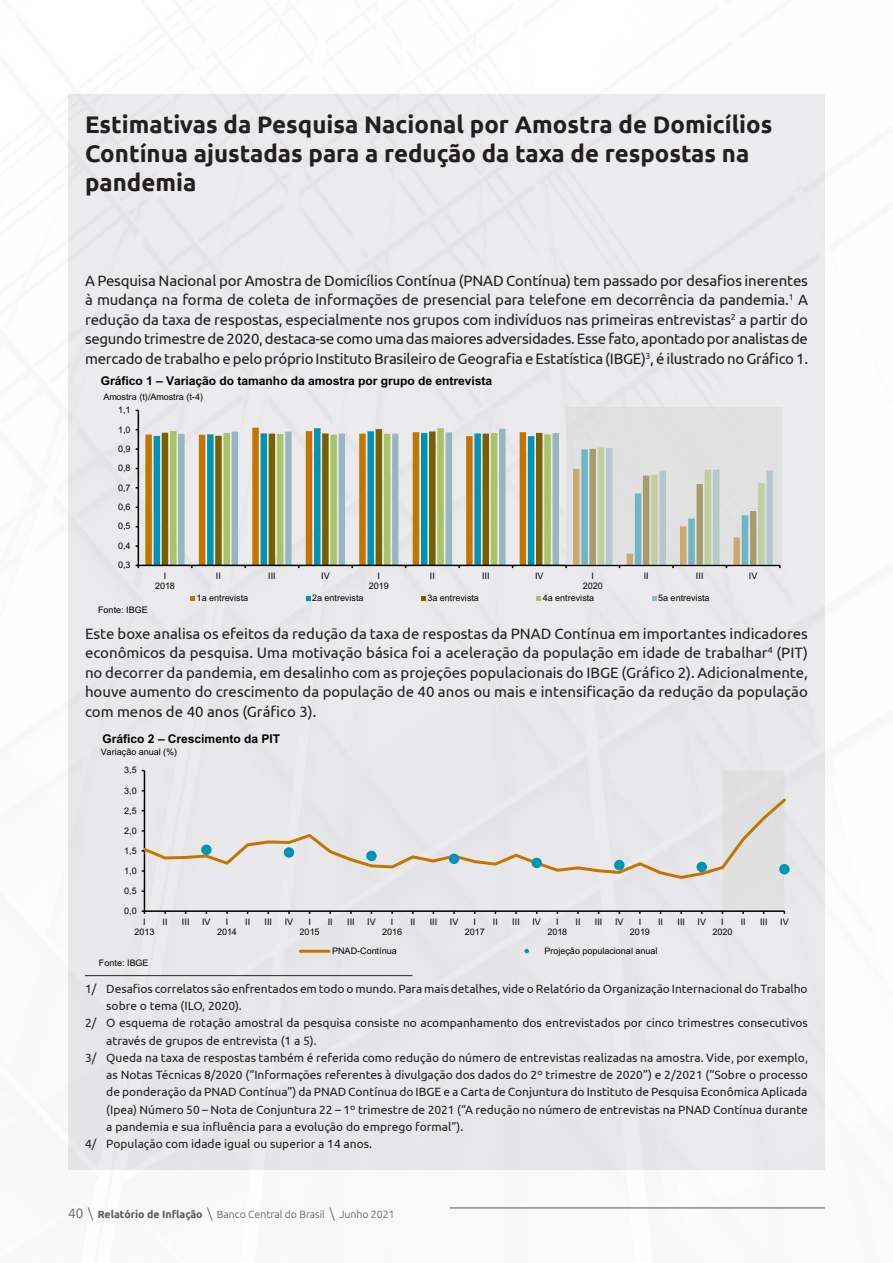
<style>
.page{position:relative;width:893px;height:1263px;background:#fff}
.page>*{position:absolute;margin:0;border:0;box-sizing:border-box;transform-origin:0 0}
._7__Título_de_boxe{font:700 24px/28.8px "Ubuntu";color:#231f20}
._3__Corpo_de_texto{font:15px/19.5px "Ubuntu";letter-spacing:-.015em;color:#231f20;text-align:justify}
._6__Rodapé{font:12px/17.2px "Ubuntu";color:#231f20}
.t1{font:700 12px "Arial";color:#000}
.t2{font:300 10.5px "Ubuntu";color:#57585a}
.t3{font:9px/10.4px "Arial";color:#000;text-align:center}
.s1{font-size:13.5px}
.s2{font-weight:700}
</style>
<div class="page">
<div style="left:68px;top:94px;width:757px;height:1075px;background:#ececee"></div>
<hr style="left:450px;top:1208px;width:375px;height:1px;background:#57585a">
<hr style="left:85px;top:975px;width:327px;height:1px;background:#231f20">
<svg style="left:178px;top:429px;width:388px;height:136px"></svg>
<hr style="left:138px;top:410px;width:1px;height:155px;background:#000">
<hr style="left:138px;top:565px;width:642px;height:1px;background:#000">
<svg style="left:190px;top:596px;width:5px;height:4px"></svg>
<svg style="left:306px;top:596px;width:4px;height:4px"></svg>
<svg style="left:421px;top:596px;width:5px;height:4px"></svg>
<svg style="left:536px;top:596px;width:5px;height:4px"></svg>
<svg style="left:652px;top:596px;width:4px;height:4px"></svg>
<div style="left:566px;top:407px;width:216px;height:158px;background:#d9d9d9;opacity:.5"></div>
<hr style="left:144px;top:770px;width:1px;height:141px;background:#000">
<hr style="left:144px;top:910px;width:640px;height:2px;background:#000">
<div style="left:722px;top:770px;width:63px;height:144px;background:#e1e1e2"></div>
<svg style="left:144px;top:796px;width:641px;height:84px"></svg>
<div style="left:201px;top:844px;width:11px;height:11px;background:#0093b6;border-radius:50%"></div>
<div style="left:284px;top:847px;width:10px;height:11px;background:#0093b6;border-radius:50%"></div>
<div style="left:366px;top:851px;width:11px;height:10px;background:#0093b6;border-radius:50%"></div>
<div style="left:449px;top:853px;width:10px;height:11px;background:#0093b6;border-radius:50%"></div>
<div style="left:531px;top:858px;width:11px;height:10px;background:#0093b6;border-radius:50%"></div>
<div style="left:614px;top:860px;width:11px;height:10px;background:#0093b6;border-radius:50%"></div>
<div style="left:697px;top:862px;width:10px;height:10px;background:#0093b6;border-radius:50%"></div>
<div style="left:779px;top:864px;width:11px;height:10px;background:#0093b6;border-radius:50%"></div>
<hr style="left:300px;top:950px;width:29px;height:3px;background:#c27600">
<svg style="left:524px;top:949px;width:5px;height:4px"></svg>
<p class="_7__Título_de_boxe" style="left:85px;top:110px;width:689px">Estimativas da Pesquisa Nacional por Amostra de Domicílios<br>Contínua ajustadas para a redução da taxa de respostas na pandemia</p>
<p class="_3__Corpo_de_texto" style="left:85px;top:270px;width:724px">A Pesquisa Nacional por Amostra de Domicílios Contínua (PNAD Contínua) tem passado por desafios inerentes à mudança na forma de coleta de informações de presencial para telefone em decorrência da pandemia.<sup>1</sup> A redução da taxa de respostas, especialmente nos grupos com indivíduos nas primeiras entrevistas<sup>2</sup> a partir do segundo trimestre de 2020, destaca-se como uma das maiores adversidades. Esse fato, apontado por analistas de mercado de trabalho e pelo próprio Instituto Brasileiro de Geografia e Estatística (IBGE)<sup>3</sup>, é ilustrado no Gráfico 1.</p>
<p class="t1" style="left:101px;top:374px;width:393px">Gráfico 1 – Variação do tamanho da amostra por grupo de entrevista</p>
<p class="t3" style="left:103px;top:391px;width:101px">Amostra (t)/Amostra (t-4)</p>
<p class="t3" style="left:118px;top:405px;width:14px">1,1</p>
<p class="t3" style="left:118px;top:424px;width:14px">1,0</p>
<p class="t3" style="left:118px;top:444px;width:14px">0,9</p>
<p class="t3" style="left:118px;top:463px;width:14px">0,8</p>
<p class="t3" style="left:118px;top:482px;width:14px">0,7</p>
<p class="t3" style="left:118px;top:502px;width:14px">0,6</p>
<p class="t3" style="left:118px;top:521px;width:14px">0,5</p>
<p class="t3" style="left:118px;top:541px;width:14px">0,4</p>
<p class="t3" style="left:118px;top:560px;width:14px">0,3</p>
<p class="t3" style="left:155px;top:571px;width:21px">I<br>2018</p>
<p class="t3" style="left:216px;top:571px;width:7px">II</p>
<p class="t3" style="left:268px;top:571px;width:9px">III</p>
<p class="t3" style="left:321px;top:571px;width:10px">IV</p>
<p class="t3" style="left:369px;top:571px;width:21px">I<br>2019</p>
<p class="t3" style="left:430px;top:571px;width:7px">II</p>
<p class="t3" style="left:482px;top:571px;width:9px">III</p>
<p class="t3" style="left:535px;top:571px;width:10px">IV</p>
<p class="t3" style="left:583px;top:571px;width:21px">I<br>2020</p>
<p class="t3" style="left:644px;top:571px;width:7px">II</p>
<p class="t3" style="left:696px;top:571px;width:9px">III</p>
<p class="t3" style="left:749px;top:571px;width:10px">IV</p>
<p class="t3" style="left:197px;top:593px;width:53px">1a entrevista</p>
<p class="t3" style="left:312px;top:593px;width:53px">2a entrevista</p>
<p class="t3" style="left:427px;top:593px;width:53px">3a entrevista</p>
<p class="t3" style="left:543px;top:593px;width:53px">4a entrevista</p>
<p class="t3" style="left:658px;top:593px;width:53px">5a entrevista</p>
<p class="t3" style="left:98px;top:605px;width:51px">Fonte: IBGE</p>
<p class="_3__Corpo_de_texto" style="left:85px;top:623px;width:724px">Este boxe analisa os efeitos da redução da taxa de respostas da PNAD Contínua em importantes indicadores econômicos da pesquisa. Uma motivação básica foi a aceleração da população em idade de trabalhar<sup>4</sup> (PIT) no decorrer da pandemia, em desalinho com as projeções populacionais do IBGE (Gráfico 2). Adicionalmente, houve aumento do crescimento da população de 40 anos ou mais e intensificação da redução da população com menos de 40 anos (Gráfico 3).</p>
<p class="t1" style="left:103px;top:732px;width:179px">Gráfico 2 – Crescimento da PIT</p>
<p class="t3" style="left:101px;top:747px;width:78px">Variação anual (%)</p>
<p class="t3" style="left:124px;top:765px;width:14px">3,5</p>
<p class="t3" style="left:124px;top:785px;width:14px">3,0</p>
<p class="t3" style="left:124px;top:805px;width:14px">2,5</p>
<p class="t3" style="left:124px;top:825px;width:14px">2,0</p>
<p class="t3" style="left:124px;top:845px;width:14px">1,5</p>
<p class="t3" style="left:124px;top:866px;width:14px">1,0</p>
<p class="t3" style="left:124px;top:886px;width:14px">0,5</p>
<p class="t3" style="left:124px;top:906px;width:14px">0,0</p>
<p class="t3" style="left:134px;top:916px;width:21px">I<br>2013</p>
<p class="t3" style="left:163px;top:916px;width:7px">II</p>
<p class="t3" style="left:182px;top:916px;width:9px">III</p>
<p class="t3" style="left:202px;top:916px;width:10px">IV</p>
<p class="t3" style="left:217px;top:916px;width:21px">I<br>2014</p>
<p class="t3" style="left:245px;top:916px;width:7px">II</p>
<p class="t3" style="left:265px;top:916px;width:9px">III</p>
<p class="t3" style="left:285px;top:916px;width:10px">IV</p>
<p class="t3" style="left:300px;top:916px;width:21px">I<br>2015</p>
<p class="t3" style="left:328px;top:916px;width:7px">II</p>
<p class="t3" style="left:347px;top:916px;width:9px">III</p>
<p class="t3" style="left:367px;top:916px;width:10px">IV</p>
<p class="t3" style="left:382px;top:916px;width:21px">I<br>2016</p>
<p class="t3" style="left:410px;top:916px;width:7px">II</p>
<p class="t3" style="left:430px;top:916px;width:9px">III</p>
<p class="t3" style="left:450px;top:916px;width:10px">IV</p>
<p class="t3" style="left:465px;top:916px;width:21px">I<br>2017</p>
<p class="t3" style="left:493px;top:916px;width:7px">II</p>
<p class="t3" style="left:512px;top:916px;width:9px">III</p>
<p class="t3" style="left:532px;top:916px;width:10px">IV</p>
<p class="t3" style="left:547px;top:916px;width:21px">I<br>2018</p>
<p class="t3" style="left:575px;top:916px;width:7px">II</p>
<p class="t3" style="left:595px;top:916px;width:9px">III</p>
<p class="t3" style="left:615px;top:916px;width:10px">IV</p>
<p class="t3" style="left:630px;top:916px;width:21px">I<br>2019</p>
<p class="t3" style="left:658px;top:916px;width:7px">II</p>
<p class="t3" style="left:677px;top:916px;width:9px">III</p>
<p class="t3" style="left:698px;top:916px;width:10px">IV</p>
<p class="t3" style="left:712px;top:916px;width:21px">I<br>2020</p>
<p class="t3" style="left:741px;top:916px;width:7px">II</p>
<p class="t3" style="left:760px;top:916px;width:9px">III</p>
<p class="t3" style="left:780px;top:916px;width:10px">IV</p>
<p class="t3" style="left:99px;top:957px;width:51px">Fonte: IBGE</p>
<p class="t3" style="left:332px;top:946px;width:66px">PNAD-Contínua</p>
<p class="t3" style="left:544px;top:946px;width:115px">Projeção populacional anual</p>
<p class="_6__Rodapé" style="left:106px;top:980px;width:703px;text-indent:-21px">1/ Desafios correlatos são enfrentados em todo o mundo. Para mais detalhes, vide o Relatório da Organização Internacional do Trabalho sobre o tema (ILO, 2020).</p>
<p class="_6__Rodapé" style="left:106px;top:1014px;width:703px;text-indent:-21px">2/ O esquema de rotação amostral da pesquisa consiste no acompanhamento dos entrevistados por cinco trimestres consecutivos através de grupos de entrevista (1 a 5).</p>
<p class="_6__Rodapé" style="left:106px;top:1049px;width:703px;text-align:justify;text-indent:-21px">3/ Queda na taxa de respostas também é referida como redução do número de entrevistas realizadas na amostra. Vide, por exemplo, as Notas Técnicas 8/2020 (“Informações referentes à divulgação dos dados do 2º trimestre de 2020”) e 2/2021 (“Sobre o processo de ponderação da PNAD Contínua”) da PNAD Contínua do IBGE e a Carta de Conjuntura do Instituto de Pesquisa Econômica Aplicada (Ipea) Número 50 – Nota de Conjuntura 22 – 1º trimestre de 2021 (“A redução no número de entrevistas na PNAD Contínua durante a pandemia e sua influência para a evolução do emprego formal”).</p>
<p class="_6__Rodapé" style="left:85px;top:1135px;width:289px">4/ População com idade igual ou superior a 14 anos.</p>
<p class="t2" style="left:68px;top:1208px;width:328px"><span class="s1">40 \</span> <span class="s2">Relatório de Inflação</span> <span class="s1">\</span> Banco Central do Brasil <span class="s1">\</span> Junho 2021</p>
</div>
